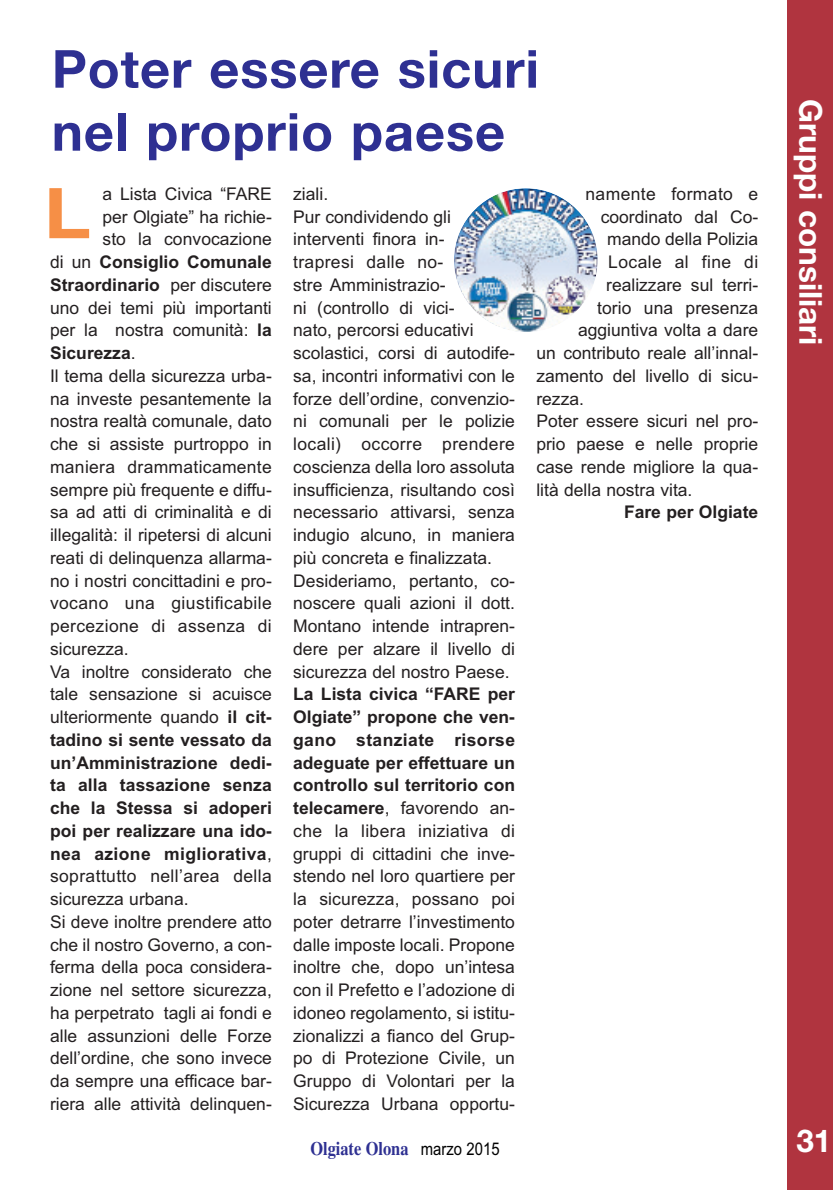
<style>
.page{position:relative;width:833px;height:1190px;background:#fff}
.page>*{position:absolute;margin:0;border:0;box-sizing:border-box;transform-origin:0 0}
.t1{font:700 70px "Helvetica Neue";color:#f68f46;scale:1.12 1}
.t2{font:700 52.5px/63px "Helvetica Neue";letter-spacing:.015em;color:#2e3092}
.t3{font:700 31.5px "Helvetica Neue";color:#fff}
.t4{font:700 19.25px "Times";color:#2e3092;scale:.85 1}
.t5{font:17.5px/22.8px "Arial";color:#231f20}
.t6{font:700 17.5px "Arial";color:#231f20}
.t7{font:17.5px "Arial";letter-spacing:.02em;color:#231f20}
.t8{font:700 17.5px "Arial";letter-spacing:.02em;color:#231f20}
.s1{font-weight:400}
.s2{font-weight:700}
.s3{font-family:"Arial";font-weight:400;font-size:17.5px;color:#000}
</style>
<div class="page">
<div style="left:787px;top:0;width:46px;height:1190px;background:#b0343f"></div>
<img style="left:454px;top:188px;width:144px;height:144px;border-radius:50%">
<h2 class="t2" style="left:52px;top:42px;width:489px">Poter essere sicuri nel proprio paese</h2>
<p class="t5" style="left:103px;top:184px;width:171px">a Lista Civica “FARE</p>
<p class="t5" style="left:103px;top:207px;width:171px">per Olgiate” ha richie-</p>
<p class="t5" style="left:103px;top:230px;width:171px">sto la convocazione</p>
<p class="t6" style="left:50px;top:256px;width:223px"><span class="s1">di un</span> Consiglio Comunale</p>
<p class="t6" style="left:50px;top:278px;width:223px">Straordinario <span class="s1">per discutere</span></p>
<p class="t5" style="left:50px;top:298px;width:223px">uno dei temi più importanti</p>
<p class="t5" style="left:50px;top:321px;width:223px">per la nostra comunità: <span class="s2">la</span></p>
<p class="t6" style="left:50px;top:347px;width:87px">Sicurezza<span class="s1">.</span></p>
<p class="t5" style="left:50px;top:366px;width:223px">Il tema della sicurezza urba-</p>
<p class="t5" style="left:50px;top:389px;width:223px">na investe pesantemente la</p>
<p class="t5" style="left:50px;top:412px;width:223px">nostra realtà comunale, dato</p>
<p class="t5" style="left:50px;top:434px;width:223px">che si assiste purtroppo in</p>
<p class="t7" style="left:50px;top:460px;width:223px">maniera drammaticamente</p>
<p class="t5" style="left:50px;top:480px;width:223px">sempre più frequente e diffu-</p>
<p class="t5" style="left:50px;top:503px;width:223px">sa ad atti di criminalità e di</p>
<p class="t5" style="left:50px;top:525px;width:223px">illegalità: il ripetersi di alcuni</p>
<p class="t5" style="left:50px;top:548px;width:223px">reati di delinquenza allarma-</p>
<p class="t5" style="left:50px;top:571px;width:223px">no i nostri concittadini e pro-</p>
<p class="t7" style="left:50px;top:597px;width:223px">vocano una giustificabile</p>
<p class="t7" style="left:50px;top:620px;width:223px">percezione di assenza di</p>
<p class="t5" style="left:50px;top:639px;width:80px">sicurezza.</p>
<p class="t5" style="left:50px;top:662px;width:223px">Va inoltre considerato che</p>
<p class="t5" style="left:50px;top:685px;width:223px">tale sensazione si acuisce</p>
<p class="t5" style="left:50px;top:707px;width:223px">ulteriormente quando <span class="s2">il cit-</span></p>
<p class="t6" style="left:50px;top:733px;width:223px">tadino si sente vessato da</p>
<p class="t6" style="left:50px;top:756px;width:223px">un’Amministrazione dedi-</p>
<p class="t6" style="left:50px;top:779px;width:223px">ta alla tassazione senza</p>
<p class="t6" style="left:50px;top:802px;width:223px">che la Stessa si adoperi</p>
<p class="t6" style="left:50px;top:824px;width:223px">poi per realizzare una ido-</p>
<p class="t8" style="left:50px;top:847px;width:223px">nea azione migliorativa<span class="s1">,</span></p>
<p class="t7" style="left:50px;top:870px;width:223px">soprattutto nell’area della</p>
<p class="t5" style="left:50px;top:889px;width:140px">sicurezza urbana.</p>
<p class="t5" style="left:50px;top:912px;width:223px">Si deve inoltre prendere atto</p>
<p class="t5" style="left:50px;top:935px;width:223px">che il nostro Governo, a con-</p>
<p class="t5" style="left:50px;top:958px;width:223px">ferma della poca considera-</p>
<p class="t5" style="left:50px;top:980px;width:223px">zione nel settore sicurezza,</p>
<p class="t5" style="left:50px;top:1003px;width:223px">ha perpetrato tagli ai fondi e</p>
<p class="t5" style="left:50px;top:1026px;width:223px">alle assunzioni delle Forze</p>
<p class="t5" style="left:50px;top:1049px;width:223px">dell’ordine, che sono invece</p>
<p class="t5" style="left:50px;top:1071px;width:223px">da sempre una efficace bar-</p>
<p class="t5" style="left:50px;top:1094px;width:223px">riera alle attività delinquen-</p>
<p class="t7" style="left:585px;top:187px;width:174px">namente formato e</p>
<p class="t5" style="left:601px;top:207px;width:159px">coordinato dal Co-</p>
<p class="t5" style="left:607px;top:230px;width:153px">mando della Polizia</p>
<p class="t7" style="left:608px;top:256px;width:151px">Locale al fine di</p>
<p class="t5" style="left:606px;top:275px;width:154px">realizzare sul terri-</p>
<p class="t5" style="left:597px;top:298px;width:163px">torio una presenza</p>
<p class="t5" style="left:578px;top:321px;width:182px">aggiuntiva volta a dare</p>
<p class="t5" style="left:536px;top:343px;width:223px">un contributo reale all’innal-</p>
<p class="t5" style="left:536px;top:366px;width:223px">zamento del livello di sicu-</p>
<p class="t5" style="left:536px;top:389px;width:49px">rezza.</p>
<p class="t5" style="left:536px;top:412px;width:223px">Poter essere sicuri nel pro-</p>
<p class="t5" style="left:536px;top:434px;width:223px">prio paese e nelle proprie</p>
<p class="t5" style="left:536px;top:457px;width:223px">case rende migliore la qua-</p>
<p class="t5" style="left:536px;top:480px;width:158px">lità della nostra vita.</p>
<p class="t6" style="left:624px;top:506px;width:136px">Fare per Olgiate</p>
<p class="t5" style="left:293px;top:184px;width:223px">ziali.<br>Pur condividendo gli interventi finora in-<br>trapresi dalle no-<br>stre Amministrazio-<br>ni (controllo di vici-<br>nato, percorsi educativi scolastici, corsi di autodife&shy;sa, incontri informativi con le forze dell’ordine, convenzio&shy;ni comunali per le polizie locali) occorre prendere coscienza della loro assoluta insufficienza, risultando così necessario attivarsi, senza indugio alcuno, in maniera più concreta e finalizzata.<br>Desideriamo, pertanto, co&shy;noscere quali azioni il dott.<br>Montano intende intrapren&shy;dere per alzare il livello di sicurezza del nostro Paese.</p>
<p class="t5" style="left:293px;top:685px;width:223px;text-align:justify"><span class="s2">La Lista civica “FARE per Olgiate” propone che ven&shy;gano stanziate risorse adeguate per effettuare un controllo sul territorio con telecamere</span>, favorendo an&shy;che la libera iniziativa di gruppi di cittadini che inve&shy;stendo nel loro quartiere per la sicurezza, possano poi poter detrarre l’investimento dalle imposte locali. Propone inoltre che, dopo un’intesa con il Prefetto e l’adozione di idoneo regolamento, si istitu&shy;zionalizzi a fianco del Grup&shy;po di Protezione Civile, un Gruppo di Volontari per la Sicurezza Urbana opportu-</p>
<h1 class="t1" style="left:44px;top:188px;width:43px">L</h1>
<p class="t4" style="left:310px;top:1141px;width:224px">Olgiate Olona <span class="s3">marzo 2015</span></p>
<h3 class="t3" style="left:822px;top:99px;width:248px;rotate:90deg">Gruppi consiliari</h3>
<h3 class="t3" style="left:796px;top:1130px;width:37px">31</h3>
</div>
